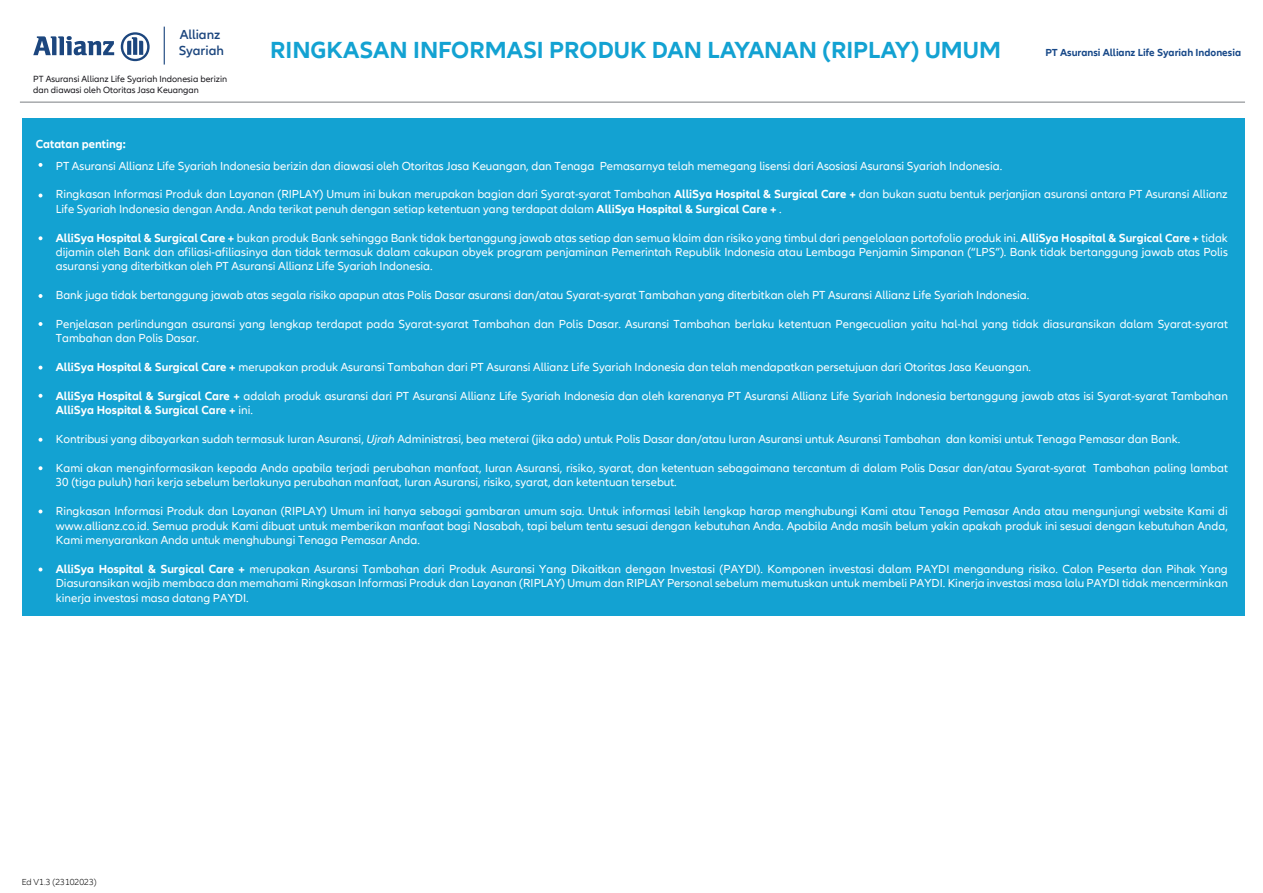
<style>
.page{position:relative;width:1263px;height:893px;background:#fff}
.page>*{position:absolute;margin:0;border:0;box-sizing:border-box;transform-origin:0 0}
.t1{font:700 24px "Allianz Neo";color:#13a2d2}
.t2{font:600 13.5px "Allianz Neo";color:#1c467e}
.t3{font:12px/14.4px "Allianz Neo";color:#fff}
.t4{font:700 12px "Allianz Neo";color:#fff}
.t5{font:700 10.5px "Allianz Neo";color:#174888}
.t6{font:9.15px/11.1px "Allianz Neo";color:#18171c}
.t7{font:300 9px "Allianz Neo";color:#000}
.s1{font-weight:700}
.s2{font-style:italic}
</style>
<div class="page">
<hr style="left:20px;top:101px;width:1225px;height:2px;background:#a7a9ac">
<div style="left:22px;top:119px;width:1223px;height:497px;background:#13a2d2"></div>
<svg style="left:33px;top:36px;width:81px;height:19px"></svg>
<svg style="left:121px;top:32px;width:29px;height:29px"></svg>
<hr style="left:164px;top:27px;width:1px;height:38px;background:#1c467e">
<svg style="left:39px;top:163px;width:3px;height:4px"></svg>
<svg style="left:39px;top:236px;width:3px;height:4px"></svg>
<svg style="left:39px;top:294px;width:3px;height:4px"></svg>
<svg style="left:39px;top:322px;width:3px;height:4px"></svg>
<svg style="left:39px;top:366px;width:3px;height:4px"></svg>
<svg style="left:39px;top:394px;width:3px;height:4px"></svg>
<svg style="left:39px;top:438px;width:3px;height:4px"></svg>
<svg style="left:39px;top:466px;width:3px;height:4px"></svg>
<svg style="left:39px;top:509px;width:3px;height:4px"></svg>
<p class="t2" style="left:180px;top:26px;width:42px">Allianz</p>
<p class="t6" style="left:33px;top:74px;width:195px">PT Asuransi Allianz Life Syariah Indonesia berizin dan diawasi oleh Otoritas Jasa Keuangan</p>
<h1 class="t1" style="left:270px;top:36px;width:732px">RINGKASAN INFORMASI PRODUK DAN LAYANAN (RIPLAY) UMUM</h1>
<p class="t2" style="left:179px;top:43px;width:47px">Syariah</p>
<p class="t5" style="left:1045px;top:46px;width:197px">PT Asuransi Allianz Life Syariah Indonesia</p>
<p class="t4" style="left:36px;top:137px;width:91px">Catatan penting:</p>
<p class="t3" style="left:56px;top:159px;width:948px">PT Asuransi Allianz Life Syariah Indonesia berizin dan diawasi oleh Otoritas Jasa Keuangan, dan Tenaga Pemasarnya telah memegang lisensi dari Asosiasi Asuransi Syariah Indonesia.</p>
<p class="t3" style="left:56px;top:187px;width:1173px">Ringkasan Informasi Produk dan Layanan (RIPLAY) Umum ini bukan merupakan bagian dari Syarat-syarat Tambahan <span class="s1">AlliSya Hospital &amp; Surgical Care +</span> dan bukan suatu bentuk perjanjian asuransi antara PT Asuransi Allianz<br>Life Syariah Indonesia dengan Anda. Anda terikat penuh dengan setiap ketentuan yang terdapat dalam <span class="s1">AlliSya Hospital &amp; Surgical Care +</span> .</p>
<p class="t3" style="left:56px;top:231px;width:1173px;text-align:justify"><span class="s1">AlliSya Hospital &amp; Surgical Care +</span> bukan produk Bank sehingga Bank tidak bertanggung jawab atas setiap dan semua klaim dan risiko yang timbul dari pengelolaan portofolio produk ini. <span class="s1">AlliSya Hospital &amp; Surgical Care +</span> tidak dijamin oleh Bank dan afiliasi-afiliasinya dan tidak termasuk dalam cakupan obyek program penjaminan Pemerintah Republik Indonesia atau Lembaga Penjamin Simpanan (“LPS”). Bank tidak bertanggung jawab atas Polis asuransi yang diterbitkan oleh PT Asuransi Allianz Life Syariah Indonesia.</p>
<p class="t3" style="left:56px;top:288px;width:975px">Bank juga tidak bertanggung jawab atas segala risiko apapun atas Polis Dasar asuransi dan/atau Syarat-syarat Tambahan yang diterbitkan oleh PT Asuransi Allianz Life Syariah Indonesia.</p>
<p class="t3" style="left:56px;top:317px;width:1173px">Penjelasan perlindungan asuransi yang lengkap terdapat pada Syarat-syarat Tambahan dan Polis Dasar. Asuransi Tambahan berlaku ketentuan Pengecualian yaitu hal-hal yang tidak diasuransikan dalam Syarat-syarat<br>Tambahan dan Polis Dasar.</p>
<p class="t3" style="left:56px;top:360px;width:977px"><span class="s1">AlliSya Hospital &amp; Surgical Care +</span> merupakan produk Asuransi Tambahan dari PT Asuransi Allianz Life Syariah Indonesia dan telah mendapatkan persetujuan dari Otoritas Jasa Keuangan.</p>
<p class="t3" style="left:56px;top:389px;width:1173px"><span class="s1">AlliSya Hospital &amp; Surgical Care +</span> adalah produk asuransi dari PT Asuransi Allianz Life Syariah Indonesia dan oleh karenanya PT Asuransi Allianz Life Syariah Indonesia bertanggung jawab atas isi Syarat-syarat Tambahan<br><span class="s1">AlliSya Hospital &amp; Surgical Care +</span> ini.</p>
<p class="t3" style="left:56px;top:432px;width:1126px">Kontribusi yang dibayarkan sudah termasuk Iuran Asuransi, <span class="s2">Ujrah</span> Administrasi, bea meterai (jika ada) untuk Polis Dasar dan/atau Iuran Asuransi untuk Asuransi Tambahan dan komisi untuk Tenaga Pemasar dan Bank.</p>
<p class="t3" style="left:56px;top:461px;width:1173px">Kami akan menginformasikan kepada Anda apabila terjadi perubahan manfaat, Iuran Asuransi, risiko, syarat, dan ketentuan sebagaimana tercantum di dalam Polis Dasar dan/atau Syarat-syarat Tambahan paling lambat<br>30 (tiga puluh) hari kerja sebelum berlakunya perubahan manfaat, Iuran Asuransi, risiko, syarat, dan ketentuan tersebut.</p>
<p class="t3" style="left:56px;top:504px;width:1173px;text-align:justify">Ringkasan Informasi Produk dan Layanan (RIPLAY) Umum ini hanya sebagai gambaran umum saja. Untuk informasi lebih lengkap harap menghubungi Kami atau Tenaga Pemasar Anda atau mengunjungi website Kami di www.allianz.co.id. Semua produk Kami dibuat untuk memberikan manfaat bagi Nasabah, tapi belum tentu sesuai dengan kebutuhan Anda. Apabila Anda masih belum yakin apakah produk ini sesuai dengan kebutuhan Anda, Kami menyarankan Anda untuk menghubungi Tenaga Pemasar Anda.</p>
<p class="t3" style="left:56px;top:562px;width:1173px;text-align:justify"><span class="s1">AlliSya Hospital &amp; Surgical Care +</span> merupakan Asuransi Tambahan dari Produk Asuransi Yang Dikaitkan dengan Investasi (PAYDI). Komponen investasi dalam PAYDI mengandung risiko. Calon Peserta dan Pihak Yang Diasuransikan wajib membaca dan memahami Ringkasan Informasi Produk dan Layanan (RIPLAY) Umum dan RIPLAY Personal sebelum memutuskan untuk membeli PAYDI. Kinerja investasi masa lalu PAYDI tidak mencerminkan kinerja investasi masa datang PAYDI.</p>
<p class="t7" style="left:22px;top:877px;width:77px">Ed V1.3 (23102023)</p>
</div>
